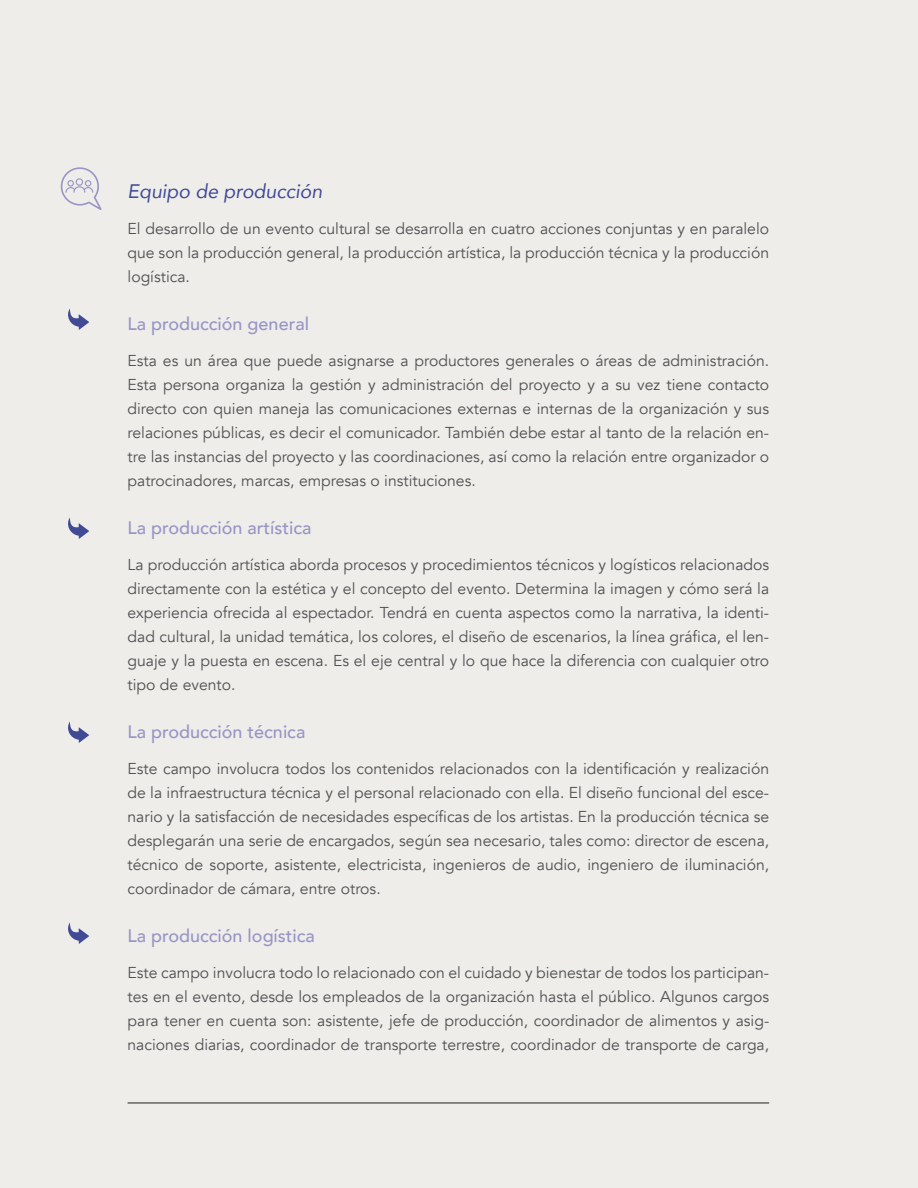
<style>
.page{position:relative;width:918px;height:1188px;background:#eeedea}
.page>*{position:absolute;margin:0;border:0;box-sizing:border-box;transform-origin:0 0}
.t1{font:italic 19.5px "Avenir";color:#404a95}
.t2{font:500 18px "Avenir";color:#9894c6}
.t3{font:15.75px/24px "Avenir";color:#505052;text-align:justify}
</style>
<div class="page">
<hr style="left:128px;top:1103px;width:641px;height:1px;background:#231f20">
<svg style="left:61px;top:167px;width:41px;height:43px"></svg>
<svg style="left:68px;top:308px;width:21px;height:22px"></svg>
<svg style="left:68px;top:518px;width:21px;height:21px"></svg>
<svg style="left:68px;top:722px;width:21px;height:21px"></svg>
<svg style="left:68px;top:923px;width:21px;height:21px"></svg>
<p class="t1" style="left:128px;top:179px;width:196px">Equipo de producción</p>
<p class="t3" style="left:128px;top:217px;width:643px">El desarrollo de un evento cultural se desarrolla en cuatro acciones conjuntas y en paralelo que son la producción general, la producción artística, la producción técnica y la producción logística.</p>
<p class="t2" style="left:128px;top:308px;width:183px">La producción general</p>
<p class="t3" style="left:128px;top:349px;width:643px">Esta es un área que puede asignarse a productores generales o áreas de administración.<br>Esta persona organiza la gestión y administración del proyecto y a su vez tiene contacto directo con quien maneja las comunicaciones externas e internas de la organización y sus relaciones públicas, es decir el comunicador. También debe estar al tanto de la relación en&shy;tre las instancias del proyecto y las coordinaciones, así como la relación entre organizador o patrocinadores, marcas, empresas o instituciones.</p>
<p class="t2" style="left:128px;top:512px;width:186px">La producción artística</p>
<p class="t3" style="left:128px;top:553px;width:643px">La producción artística aborda procesos y procedimientos técnicos y logísticos relacionados directamente con la estética y el concepto del evento. Determina la imagen y cómo será la experiencia ofrecida al espectador. Tendrá en cuenta aspectos como la narrativa, la identi&shy;dad cultural, la unidad temática, los colores, el diseño de escenarios, la línea gráfica, el len&shy;guaje y la puesta en escena. Es el eje central y lo que hace la diferencia con cualquier otro tipo de evento.</p>
<p class="t2" style="left:128px;top:716px;width:179px">La producción técnica</p>
<p class="t3" style="left:128px;top:757px;width:643px">Este campo involucra todos los contenidos relacionados con la identificación y realización de la infraestructura técnica y el personal relacionado con ella. El diseño funcional del esce&shy;nario y la satisfacción de necesidades específicas de los artistas. En la producción técnica se desplegarán una serie de encargados, según sea necesario, tales como: director de escena, técnico de soporte, asistente, electricista, ingenieros de audio, ingeniero de iluminación, coordinador de cámara, entre otros.</p>
<p class="t2" style="left:128px;top:920px;width:189px">La producción logística</p>
<p class="t3" style="left:128px;top:961px;width:643px">Este campo involucra todo lo relacionado con el cuidado y bienestar de todos los participan&shy;tes en el evento, desde los empleados de la organización hasta el público. Algunos cargos para tener en cuenta son: asistente, jefe de producción, coordinador de alimentos y asig&shy;naciones diarias, coordinador de transporte terrestre, coordinador de transporte de carga,</p>
</div>
